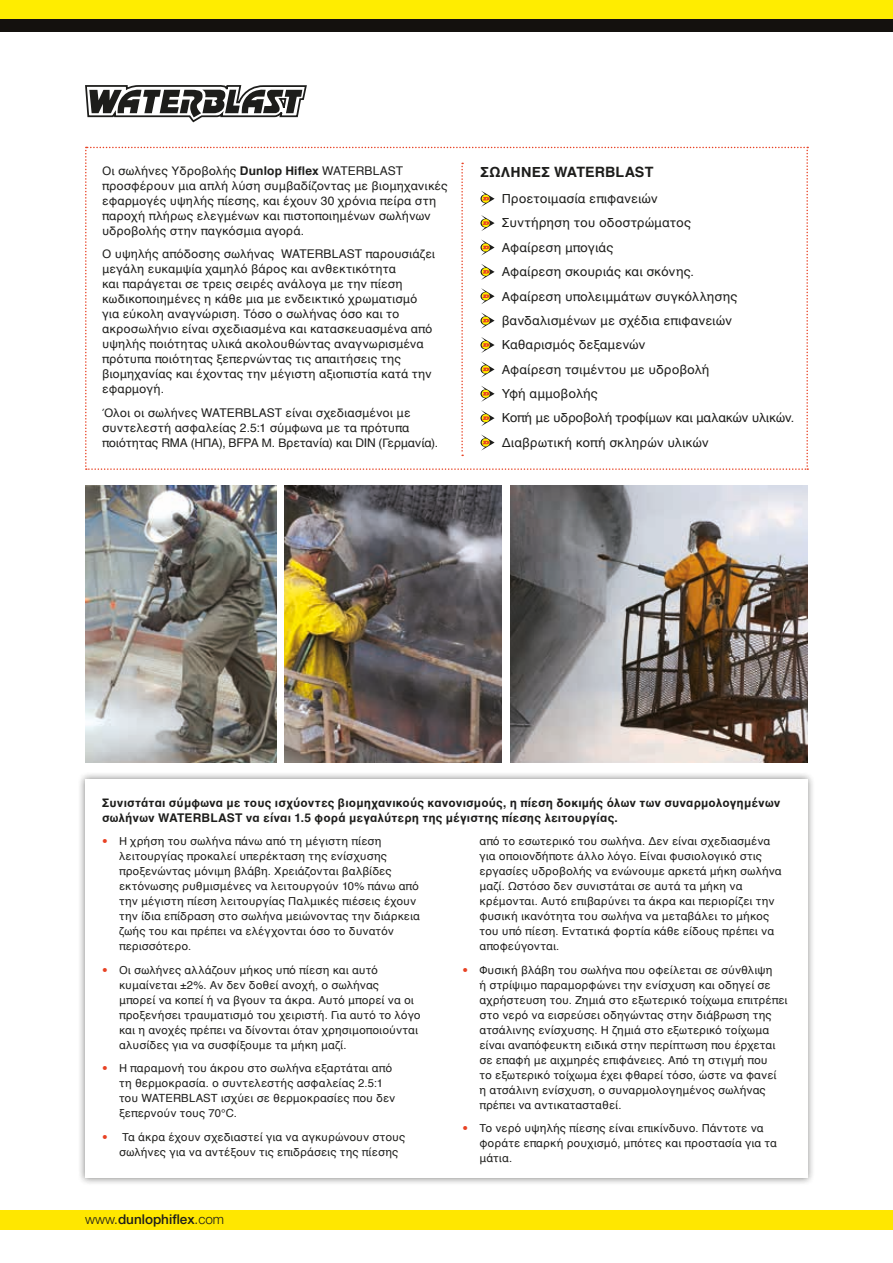
<style>
.page{position:relative;width:893px;height:1263px;background:#fff}
.page>*{position:absolute;margin:0;border:0;box-sizing:border-box;transform-origin:0 0}
.t1{font:700 14.25px "Helvetica";letter-spacing:.005em;color:#1d1d1b}
.t2{font:500 13.5px "Helvetica Neue LT Std";color:#1d1d1b}
.t3{font:12.75px/24.5px "Helvetica";letter-spacing:-.005em;color:#1d1d1b}
.t4{font:12px/15px "Helvetica";color:#1d1d1b}
.t5{font:700 12px/15px "Helvetica";letter-spacing:.01em;color:#1d1d1b}
.t6{font:11.25px/15px "Helvetica";color:#1d1d1b}
.s1{font-weight:700}
.s2{font-family:"Helvetica Neue LT Std";color:#e84224}
.s3{font-weight:300}
</style>
<div class="page">
<div style="left:0;top:0;width:893px;height:19px;background:#ffed00"></div>
<div style="left:0;top:19px;width:893px;height:13px;background:#14110e"></div>
<div style="left:0;top:1210px;width:893px;height:19px;background:#ffe700"></div>
<div style="left:77px;top:772px;width:738px;height:414px;background:#1d1d1b;opacity:.55"></div>
<div style="left:85px;top:779px;width:723px;height:399px;background:#fff"></div>
<svg style="left:85px;top:85px;width:222px;height:36px"></svg>
<img style="left:85px;top:486px;width:191px;height:276px">
<img style="left:510px;top:486px;width:298px;height:276px">
<img style="left:285px;top:486px;width:217px;height:276px">
<svg style="left:85px;top:147px;width:723px;height:323px"></svg>
<p class="t4" style="left:102px;top:163px;width:347px">Οι σωλήνες Υδροβολής <span class="s1">Dunlop Hiflex</span> WATERBLAST προσφέρουν μια απλή λύση συμβαδίζοντας με βιομηχανικές εφαρμογές υψηλής πίεσης, και έχουν 30 χρόνια πείρα στη παροχή πλήρως ελεγμένων και πιστοποιημένων σωλήνων υδροβολής στην παγκόσμια αγορά.</p>
<p class="t4" style="left:102px;top:247px;width:335px">Ο υψηλής απόδοσης σωλήνας WATERBLAST παρουσιάζει μεγάλη ευκαμψία χαμηλό βάρος και ανθεκτικότητα<br>και παράγεται σε τρεις σειρές ανάλογα με την πίεση κωδικοποιημένες η κάθε μια με ενδεικτικό χρωματισμό για εύκολη αναγνώριση. Τόσο ο σωλήνας όσο και το ακροσωλήνιο είναι σχεδιασμένα και κατασκευασμένα από υψηλής ποιότητας υλικά ακολουθώντας αναγνωρισμένα πρότυπα ποιότητας ξεπερνώντας τις απαιτήσεις της βιομηχανίας και έχοντας την μέγιστη αξιοπιστία κατά την εφαρμογή.</p>
<p class="t4" style="left:102px;top:405px;width:338px">Όλοι οι σωλήνες WATERBLAST είναι σχεδιασμένοι με συντελεστή ασφαλείας 2.5:1 σύμφωνα με τα πρότυπα ποιότητας RMA (ΗΠΑ), BFPA Μ. Βρετανία) και DIN (Γερμανία).</p>
<p class="t1" style="left:480px;top:160px;width:174px">ΣΩΛΉΝΕΣ WATERBLAST</p>
<p class="t3" style="left:502px;top:187px;width:294px">Προετοιμασία επιφανειών<br>Συντήρηση του οδοστρώματος<br>Αφαίρεση μπογιάς<br>Αφαίρεση σκουριάς και σκόνης.<br>Αφαίρεση υπολειμμάτων συγκόλλησης βανδαλισμένων με σχέδια επιφανειών<br>Καθαρισμός δεξαμενών<br>Αφαίρεση τσιμέντου με υδροβολή<br>Υφή αμμοβολής<br>Κοπή με υδροβολή τροφίμων και μαλακών υλικών.<br>Διαβρωτική κοπή σκληρών υλικών</p>
<p class="t5" style="left:102px;top:795px;width:680px">Συνιστάται σύμφωνα με τους ισχύοντες βιομηχανικούς κανονισμούς, η πίεση δοκιμής όλων των συναρμολογημένων σωλήνων WATERBLAST να είναι 1.5 φορά μεγαλύτερη της μέγιστης πίεσης λειτουργίας.</p>
<p class="t6" style="left:119px;top:834px;width:303px;text-indent:-17px"><span class="s2">•</span> Η χρήση του σωλήνα πάνω από τη μέγιστη πίεση λειτουργίας προκαλεί υπερέκταση της ενίσχυσης προξενώντας μόνιμη βλάβη. Χρειάζονται βαλβίδες εκτόνωσης ρυθμισμένες να λειτουργούν 10% πάνω από την μέγιστη πίεση λειτουργίας Παλμικές πιέσεις έχουν την ίδια επίδραση στο σωλήνα μειώνοντας την διάρκεια ζωής του και πρέπει να ελέγχονται όσο το δυνατόν περισσότερο.</p>
<p class="t6" style="left:119px;top:963px;width:303px;text-indent:-17px"><span class="s2">•</span> Οι σωλήνες αλλάζουν μήκος υπό πίεση και αυτό κυμαίνεται ±2%. Αν δεν δοθεί ανοχή, ο σωλήνας<br>μπορεί να κοπεί ή να βγουν τα άκρα. Αυτό μπορεί να οι προξενήσει τραυματισμό του χειριστή. Για αυτό το λόγο και η ανοχές πρέπει να δίνονται όταν χρησιμοποιούνται αλυσίδες για να συσφίξουμε τα μήκη μαζί.</p>
<p class="t6" style="left:119px;top:1061px;width:278px;text-indent:-17px"><span class="s2">•</span> Η παραμονή του άκρου στο σωλήνα εξαρτάται από τη θερμοκρασία. ο συντελεστής ασφαλείας 2.5:1 του WATERBLAST ισχύει σε θερμοκρασίες που δεν ξεπερνούν τους 70°C.</p>
<p class="t6" style="left:119px;top:1130px;width:288px;text-indent:-17px"><span class="s2">•</span> Τα άκρα έχουν σχεδιαστεί για να αγκυρώνουν στους σωλήνες για να αντέξουν τις επιδράσεις της πίεσης</p>
<p class="t6" style="left:479px;top:834px;width:304px">από το εσωτερικό του σωλήνα. Δεν είναι σχεδιασμένα για οποιονδήποτε άλλο λόγο. Είναι φυσιολογικό στις εργασίες υδροβολής να ενώνουμε αρκετά μήκη σωλήνα μαζί. Ωστόσο δεν συνιστάται σε αυτά τα μήκη να κρέμονται. Αυτό επιβαρύνει τα άκρα και περιορίζει την φυσική ικανότητα του σωλήνα να μεταβάλει το μήκος του υπό πίεση. Εντατικά φορτία κάθε είδους πρέπει να αποφεύγονται.</p>
<p class="t6" style="left:479px;top:963px;width:310px;text-indent:-17px"><span class="s2">•</span> Φυσική βλάβη του σωλήνα που οφείλεται σε σύνθλιψη<br>ή στρίψιμο παραμορφώνει την ενίσχυση και οδηγεί σε αχρήστευση του. Ζημιά στο εξωτερικό τοίχωμα επιτρέπει στο νερό να εισρεύσει οδηγώντας στην διάβρωση της ατσάλινης ενίσχυσης. Η ζημιά στο εξωτερικό τοίχωμα είναι αναπόφευκτη ειδικά στην περίπτωση που έρχεται σε επαφή με αιχμηρές επιφάνειες. Από τη στιγμή που<br>το εξωτερικό τοίχωμα έχει φθαρεί τόσο, ώστε να φανεί<br>η ατσάλινη ενίσχυση, ο συναρμολογημένος σωλήνας πρέπει να αντικατασταθεί.</p>
<p class="t6" style="left:479px;top:1121px;width:299px;text-indent:-17px"><span class="s2">•</span> Το νερό υψηλής πίεσης είναι επικίνδυνο. Πάντοτε να φοράτε επαρκή ρουχισμό, μπότες και προστασία για τα μάτια.</p>
<p class="t2" style="left:85px;top:1211px;width:141px"><span class="s3">www.</span>dunlophiflex<span class="s3">.com</span></p>
</div>
